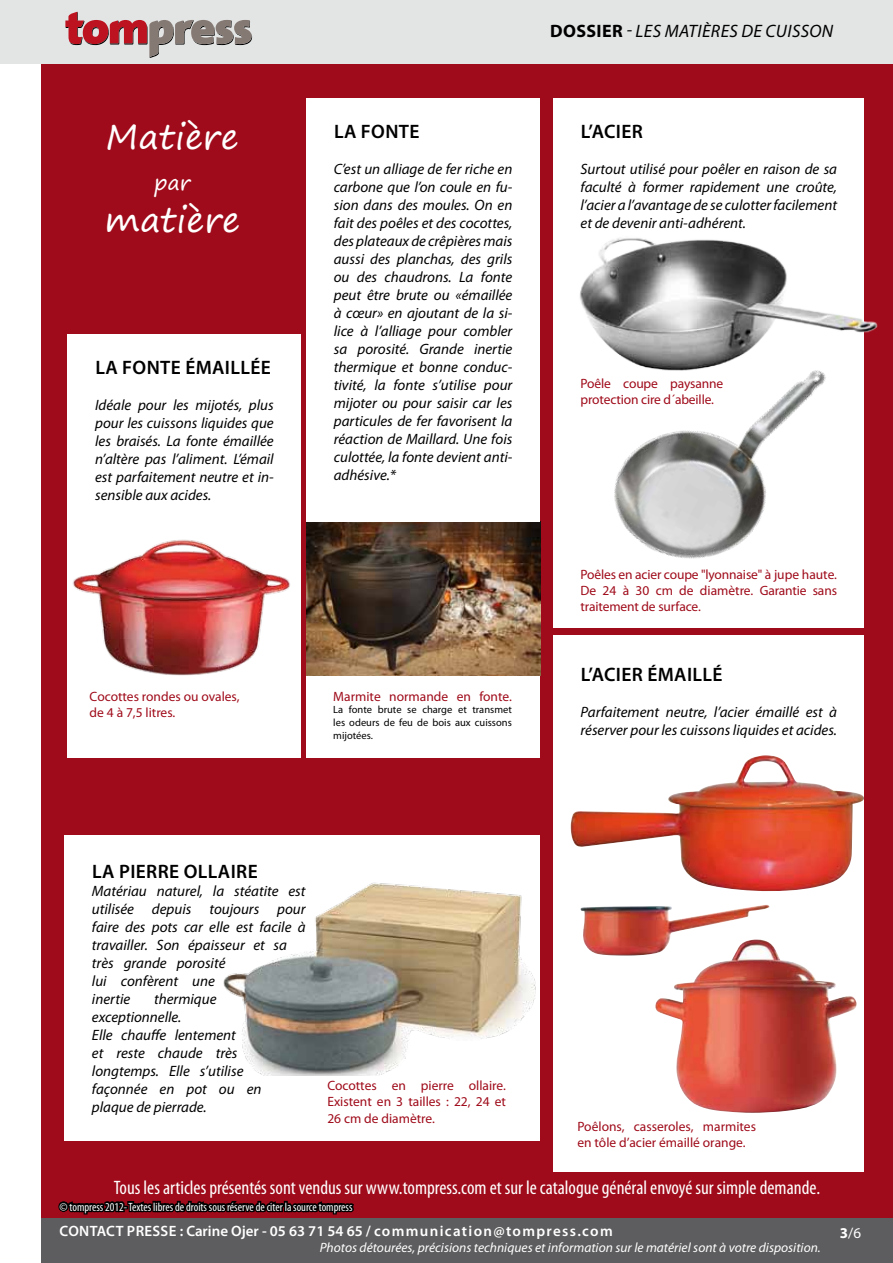
<style>
.page{position:relative;width:893px;height:1263px;background:#fff}
.page>*{position:absolute;margin:0;border:0;box-sizing:border-box;transform-origin:0 0}
.t1{font:34.5px "Segoe Print";color:#fff}
.t2{font:21px "Segoe Print";color:#fff}
.t3{font:condensed 19.5px "Myriad Pro";color:#fff}
.t4{font:600 19.5px "Myriad Pro";letter-spacing:.02em;color:#000}
.t5{font:italic 18px "Myriad Pro";letter-spacing:.02em;color:#000}
.t6{font:italic 15px/18px "Myriad Pro";color:#000;text-align:justify}
.t7{font:600 15px "Myriad Pro";letter-spacing:.02em;color:#fff}
.t8{font:15px "Myriad Pro";color:#fff}
.t9{font:13.5px/16.2px "Myriad Pro";color:#9f0b1a}
.t10{font:italic 13.5px "Myriad Pro";color:#fff}
.t11{font:condensed 12px "Myriad Pro";color:#fff}
.t12{font:10.5px/12.6px "Myriad Pro";color:#000;text-align:justify}
.s1{font-weight:700;font-style:normal}
.s2{font-weight:700}
</style>
<div class="page">
<div style="left:41px;top:64px;width:852px;height:1155px;background:#9f0b1a"></div>
<div style="left:306px;top:522px;width:234px;height:236px;background:#fff"></div>
<img style="left:306px;top:522px;width:234px;height:154px">
<div style="left:306px;top:99px;width:234px;height:423px;background:#fff"></div>
<div style="left:554px;top:99px;width:310px;height:529px;background:#fff"></div>
<div style="left:554px;top:634px;width:310px;height:537px;background:#fff"></div>
<div style="left:64px;top:835px;width:475px;height:305px;background:#fff"></div>
<img style="left:223px;top:882px;width:313px;height:193px">
<img style="left:614px;top:376px;width:212px;height:183px">
<img style="left:580px;top:905px;width:189px;height:50px">
<img style="left:655px;top:939px;width:202px;height:174px">
<img style="left:570px;top:755px;width:294px;height:136px">
<div style="left:68px;top:334px;width:233px;height:424px;background:#fff"></div>
<img style="left:72px;top:539px;width:218px;height:137px">
<img style="left:553px;top:207px;width:325px;height:169px">
<div style="left:41px;top:1219px;width:852px;height:44px;background:#5d5d5f"></div>
<div style="left:0;top:0;width:893px;height:64px;background:#e3e4e4"></div>
<svg style="left:65px;top:12px;width:187px;height:46px"></svg>
<svg style="left:57px;top:1200px;width:299px;height:19px"></svg>
<h1 class="t1" style="left:106px;top:106px;width:134px">Matière</h1>
<h2 class="t2" style="left:154px;top:164px;width:38px">par</h2>
<h1 class="t1" style="left:105px;top:189px;width:137px">matière</h1>
<h3 class="t4" style="left:95px;top:355px;width:177px">LA FONTE ÉMAILLÉE</h3>
<p class="t6" style="left:95px;top:395px;width:180px">Idéale pour les mijotés, plus pour les cuissons liquides que les braisés. La fonte émaillée n’altère pas l’aliment. L’émail est parfaitement neutre et in&shy;sensible aux acides.</p>
<p class="t9" style="left:90px;top:688px;width:151px">Cocottes rondes ou ovales, de 4 à 7,5 litres.</p>
<h3 class="t4" style="left:334px;top:119px;width:87px">LA FONTE</h3>
<p class="t6" style="left:334px;top:159px;width:181px">C’est un alliage de fer riche en carbone que l’on coule en fu&shy;sion dans des moules. On en fait des poêles et des cocottes, des plateaux de crêpières mais aussi des planchas, des grils ou des chaudrons. La fonte peut être brute ou «émaillée à cœur» en ajoutant de la si&shy;lice à l’alliage pour combler sa porosité. Grande inertie thermique et bonne conduc&shy;tivité, la fonte s’utilise pour mijoter ou pour saisir car les particules de fer favorisent la réaction de Maillard. Une fois culottée, la fonte devient anti&shy;adhésive.*</p>
<p class="t9" style="left:333px;top:688px;width:180px">Marmite normande en fonte.</p>
<p class="t12" style="left:333px;top:703px;width:180px">La fonte brute se charge et transmet les odeurs de feu de bois aux cuissons mijotées.</p>
<p class="t5" style="left:550px;top:20px;width:226px"><span class="s1">DOSSIER</span> - les matières de cuisso</p>
<p class="t5" style="left:822px;top:20px;width:13px">n</p>
<h3 class="t4" style="left:581px;top:119px;width:64px">L’ACIER</h3>
<p class="t6" style="left:580px;top:159px;width:258px">Surtout utilisé pour poêler en raison de sa faculté à former rapidement une croûte, l’acier a l’avantage de se culotter facilement et de devenir anti-adhérent.</p>
<p class="t9" style="left:581px;top:375px;width:144px">Poêle coupe paysanne protection cire d´abeille.</p>
<p class="t9" style="left:581px;top:566px;width:258px;text-align:justify">Poêles en acier coupe "lyonnaise" à jupe haute.<br>De 24 à 30 cm de diamètre. Garantie sans traitement de surface.</p>
<h3 class="t4" style="left:581px;top:662px;width:143px">L’ACIER ÉMAILLÉ</h3>
<p class="t6" style="left:580px;top:702px;width:258px">Parfaitement neutre, l’acier émaillé est à réserver pour les cuissons liquides et acides.</p>
<h3 class="t4" style="left:92px;top:859px;width:167px">LA PIERRE OLLAIRE</h3>
<p class="t6" style="left:92px;top:881px;width:216px;text-align:left">Matériau naturel, la stéatite est utilisée depuis toujours pour faire des pots car elle est facile à travailler. Son épaisseur et sa très grande porosité<br>lui confèrent une<br>inertie</p>
<p class="t6" style="left:92px;top:989px;width:171px;text-align:left;text-indent:62px">thermique exceptionnelle.<br>Elle chauffe lentement<br>et reste chaude très longtemps. Elle s’utilise façonnée en pot ou en plaque de pierrade.</p>
<p class="t9" style="left:327px;top:1077px;width:180px;text-align:justify">Cocottes en pierre ollaire.<br>Existent en 3 tailles : 22, 24 et 26 cm de diamètre.</p>
<p class="t9" style="left:577px;top:1118px;width:180px">Poêlons, casseroles, marmites en tôle d’acier émaillé orange.</p>
<h3 class="t3" style="left:114px;top:1176px;width:708px">Tous les articles présentés sont vendus sur www.tompress.com et sur le catalogue général envoyé sur simple demande.</h3>
<p class="t7" style="left:60px;top:1221px;width:555px">CONTACT PRESSE : CARINE OJER - 05 63 71 54 65 / COMMUNICATION@TOMPRESS.COM</p>
<p class="t10" style="left:320px;top:1239px;width:502px">Photos détourées, précisions techniques et information sur le matériel sont à votre disposition.</p>
<p class="t11" style="left:60px;top:1199px;width:295px">© tompress 2012- Textes libres de droits sous réserve de citer la source tompress</p>
<p class="t8" style="left:840px;top:1224px;width:23px"><span class="s2">3</span>/6</p>
</div>
